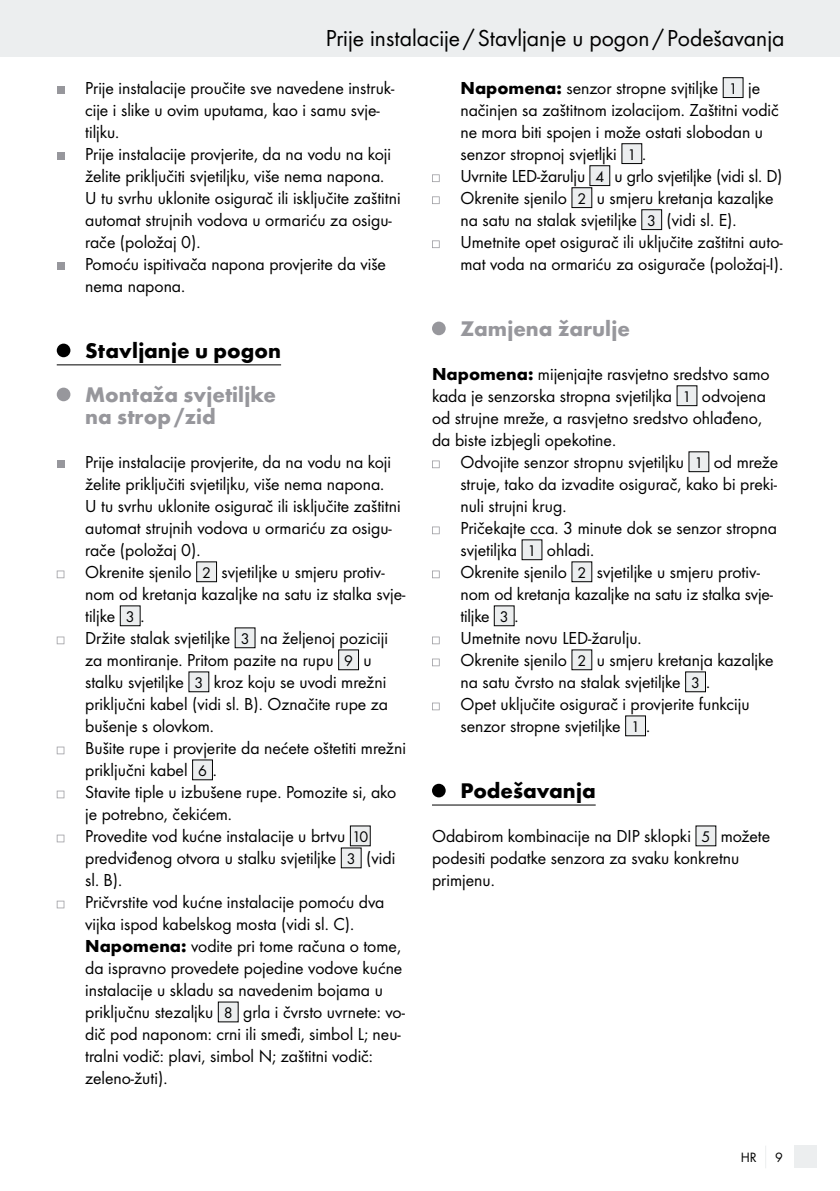
<style>
.page{position:relative;width:840px;height:1191px;background:#fff}
.page>*{position:absolute;margin:0;border:0;box-sizing:border-box;transform-origin:0 0}
.t1{font:24px "Futura Boo";color:#000}
.t2{font:700 22px/22px "Futura";color:#97979c}
.t3{font:700 22px "Futura";color:#000}
.t4{font:18px/22px "Futura Boo";color:#000}
.t5{font:14px "Futura Boo";color:#000}
.s1{font-size:16px}
.s2{font-family:"Futura";font-weight:700}
</style>
<div class="page">
<div style="left:0;top:0;width:839px;height:57px;background:#eceeef"></div>
<div style="left:794px;top:1145px;width:22px;height:23px;background:#eceeef"></div>
<hr style="left:57px;top:364px;width:224px;height:1px;background:#000">
<div style="left:57px;top:86px;width:7px;height:8px;background:#97979c"></div>
<div style="left:57px;top:152px;width:7px;height:8px;background:#97979c"></div>
<div style="left:57px;top:262px;width:7px;height:8px;background:#97979c"></div>
<div style="left:57px;top:343px;width:13px;height:14px;background:#000;border-radius:50%"></div>
<div style="left:57px;top:387px;width:13px;height:14px;background:#97979c;border-radius:50%"></div>
<div style="left:57px;top:460px;width:7px;height:8px;background:#97979c"></div>
<svg style="left:57px;top:570px;width:7px;height:8px"></svg>
<div style="left:196px;top:562px;width:20px;height:20px;background:#eceeef"></div>
<div style="left:196px;top:561px;width:21px;height:21px;border:1px solid #000"></div>
<div style="left:120px;top:606px;width:20px;height:20px;background:#eceeef"></div>
<div style="left:120px;top:605px;width:20px;height:21px;border:1px solid #000"></div>
<svg style="left:57px;top:636px;width:7px;height:8px"></svg>
<div style="left:235px;top:628px;width:20px;height:20px;background:#eceeef"></div>
<div style="left:338px;top:650px;width:20px;height:20px;background:#eceeef"></div>
<div style="left:338px;top:649px;width:21px;height:21px;border:1px solid #000"></div>
<div style="left:189px;top:672px;width:20px;height:20px;background:#eceeef"></div>
<svg style="left:57px;top:746px;width:7px;height:8px"></svg>
<div style="left:192px;top:760px;width:20px;height:20px;background:#eceeef"></div>
<div style="left:192px;top:759px;width:21px;height:21px;border:1px solid #000"></div>
<svg style="left:57px;top:790px;width:7px;height:8px"></svg>
<svg style="left:57px;top:834px;width:7px;height:8px"></svg>
<div style="left:350px;top:826px;width:20px;height:20px;background:#eceeef"></div>
<div style="left:341px;top:848px;width:20px;height:20px;background:#eceeef"></div>
<svg style="left:57px;top:900px;width:7px;height:8px"></svg>
<div style="left:218px;top:1002px;width:20px;height:20px;background:#eceeef"></div>
<hr style="left:432px;top:804px;width:163px;height:1px;background:#000">
<div style="left:722px;top:78px;width:20px;height:20px;background:#eceeef"></div>
<div style="left:722px;top:77px;width:21px;height:21px;border:1px solid #000"></div>
<div style="left:621px;top:144px;width:20px;height:20px;background:#eceeef"></div>
<div style="left:621px;top:143px;width:21px;height:21px;border:1px solid #000"></div>
<svg style="left:432px;top:174px;width:7px;height:8px"></svg>
<div style="left:589px;top:166px;width:20px;height:20px;background:#eceeef"></div>
<div style="left:589px;top:165px;width:21px;height:21px;border:1px solid #000"></div>
<svg style="left:432px;top:196px;width:7px;height:8px"></svg>
<div style="left:571px;top:188px;width:20px;height:20px;background:#eceeef"></div>
<div style="left:571px;top:187px;width:21px;height:21px;border:1px solid #000"></div>
<div style="left:641px;top:210px;width:20px;height:20px;background:#eceeef"></div>
<svg style="left:432px;top:240px;width:7px;height:8px"></svg>
<div style="left:432px;top:321px;width:13px;height:14px;background:#97979c;border-radius:50%"></div>
<div style="left:676px;top:386px;width:20px;height:20px;background:#eceeef"></div>
<svg style="left:432px;top:460px;width:7px;height:8px"></svg>
<div style="left:688px;top:452px;width:20px;height:20px;background:#eceeef"></div>
<svg style="left:432px;top:526px;width:7px;height:8px"></svg>
<div style="left:522px;top:540px;width:19px;height:20px;background:#eceeef"></div>
<svg style="left:432px;top:570px;width:7px;height:8px"></svg>
<div style="left:571px;top:562px;width:20px;height:20px;background:#eceeef"></div>
<div style="left:494px;top:606px;width:20px;height:20px;background:#eceeef"></div>
<div style="left:493px;top:605px;width:21px;height:21px;border:1px solid #000"></div>
<svg style="left:432px;top:636px;width:7px;height:8px"></svg>
<svg style="left:432px;top:658px;width:7px;height:8px"></svg>
<div style="left:571px;top:650px;width:20px;height:20px;background:#eceeef"></div>
<div style="left:685px;top:672px;width:20px;height:20px;background:#eceeef"></div>
<svg style="left:432px;top:702px;width:7px;height:8px"></svg>
<div style="left:625px;top:716px;width:20px;height:20px;background:#eceeef"></div>
<div style="left:432px;top:783px;width:13px;height:14px;background:#000;border-radius:50%"></div>
<div style="left:695px;top:826px;width:20px;height:20px;background:#eceeef"></div>
<h1 class="t1" style="left:325px;top:24px;width:460px">Prije instalacije /Stavljanje u pogon / Podešavanja</h1>
<p class="t4" style="left:85px;top:77px;width:317px">Prije instalacije proučite sve navedene instruk&shy;cije i slike u ovim uputama, kao i samu svje&shy;tiljku.<br>Prije instalacije provjerite, da na vodu na koji želite priključiti svjetiljku, više nema napona.<br>U tu svrhu uklonite osigurač ili isključite zaštitni automat strujnih vodova u ormariću za osigu&shy;rače (položaj 0).<br>Pomoću ispitivača napona provjerite da više nema napona.</p>
<p class="t3" style="left:85px;top:337px;width:197px">Stavljanje u pogon</p>
<p class="t2" style="left:85px;top:383px;width:192px">Montaža svjetiljke na strop/zid</p>
<p class="t4" style="left:85px;top:451px;width:322px">Prije instalacije provjerite, da na vodu na koji želite priključiti svjetiljku, više nema napona.<br>U tu svrhu uklonite osigurač ili isključite zaštitni automat strujnih vodova u ormariću za osigu&shy;rače (položaj 0).<br>Okrenite sjenilo <span class="s1">2</span> svjetiljke u smjeru protiv&shy;nom od kretanja kazaljke na satu iz stalka svje&shy;tiljke <span class="s1">3</span> .<br>Držite stalak svjetiljke <span class="s1">3</span> na željenoj poziciji za montiranje. Pritom pazite na rupu <span class="s1">9</span> u stalku svjetiljke <span class="s1">3</span> kroz koju se uvodi mrežni priključni kabel (vidi sl. B). Označite rupe za bušenje s olovkom.<br>Bušite rupe i provjerite da nećete oštetiti mrežni priključni kabel <span class="s1">6</span> .<br>Stavite tiple u izbušene rupe. Pomozite si, ako je potrebno, čekićem.<br>Provedite vod kućne instalacije u brtvu <span class="s1">10 </span>predviđenog otvora u stalku svjetiljke <span class="s1">3</span> (vidi sl. B).<br>Pričvrstite vod kućne instalacije pomoću dva vijka ispod kabelskog mosta (vidi sl. C).<br><span class="s2">Napomena:</span> vodite pri tome računa o tome, da ispravno provedete pojedine vodove kućne instalacije u skladu sa navedenim bojama u priključnu stezaljku <span class="s1">8</span> grla i čvrsto uvrnete: vo&shy;dič pod naponom: crni ili smeđi, simbol L; neu&shy;tralni vodič: plavi, simbol N; zaštitni vodič: zeleno-žuti).</p>
<p class="t4" style="left:460px;top:77px;width:324px"><span class="s2">Napomena:</span> senzor stropne svjtiljke <span class="s1">1</span> je načinjen sa zaštitnom izolacijom. Zaštitni vodič ne mora biti spojen i može ostati slobodan u senzor stropnoj svjetljki <span class="s1">1</span> .<br>Uvrnite LED-žarulju <span class="s1">4</span> u grlo svjetiljke (vidi sl. D)<br>Okrenite sjenilo <span class="s1">2</span> u smjeru kretanja kazaljke na satu na stalak svjetiljke <span class="s1">3</span> (vidi sl. E).<br>Umetnite opet osigurač ili uključite zaštitni auto&shy;mat voda na ormariću za osigurače (položaj-I).</p>
<p class="t2" style="left:460px;top:317px;width:171px">Zamjena žarulje</p>
<p class="t4" style="left:432px;top:363px;width:339px"><span class="s2">Napomena:</span> mijenjajte rasvjetno sredstvo samo kada je senzorska stropna svjetiljka <span class="s1">1</span> odvojena od strujne mreže, a rasvjetno sredstvo ohlađeno, da biste izbjegli opekotine.</p>
<p class="t4" style="left:460px;top:451px;width:319px">Odvojite senzor stropnu svjetiljku <span class="s1">1</span> od mreže struje, tako da izvadite osigurač, kako bi preki&shy;nuli strujni krug.<br>Pričekajte cca. 3 minute dok se senzor stropna svjetiljka <span class="s1">1</span> ohladi.<br>Okrenite sjenilo <span class="s1">2</span> svjetiljke u smjeru protiv&shy;nom od kretanja kazaljke na satu iz stalka svje&shy;tiljke <span class="s1">3</span> .<br>Umetnite novu LED-žarulju.<br>Okrenite sjenilo <span class="s1">2</span> u smjeru kretanja kazaljke na satu čvrsto na stalak svjetiljke <span class="s1">3</span> .<br>Opet uključite osigurač i provjerite funkciju senzor stropne svjetiljke <span class="s1">1</span> .</p>
<p class="t3" style="left:460px;top:777px;width:137px">Podešavanja</p>
<p class="t4" style="left:432px;top:825px;width:339px">Odabirom kombinacije na DIP sklopki <span class="s1">5</span> možete podesiti podatke senzora za svaku konkretnu primjenu.</p>
<p class="t5" style="left:740px;top:1149px;width:17px">HR</p>
<p class="t5" style="left:774px;top:1149px;width:9px">9</p>
</div>
